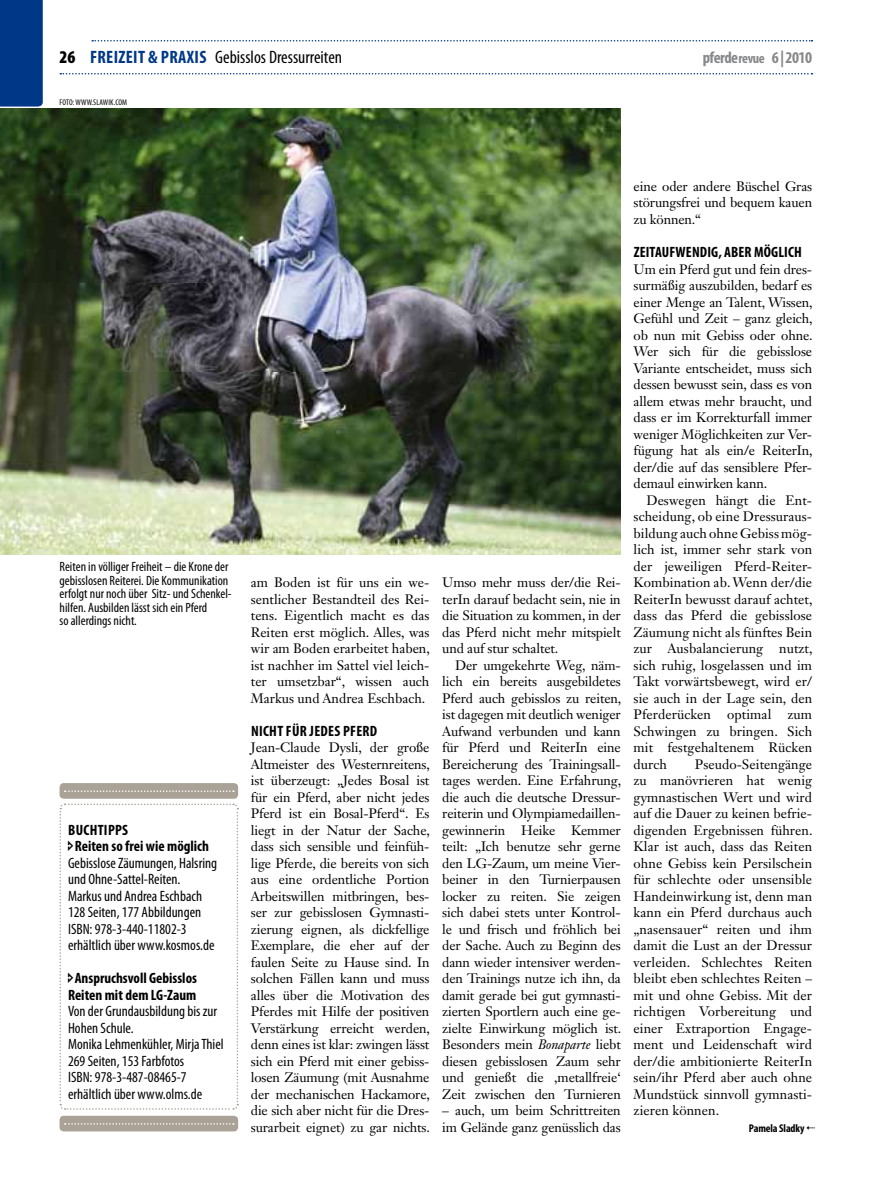
<style>
.page{position:relative;width:893px;height:1191px;background:#fff}
.page>*{position:absolute;margin:0;border:0;box-sizing:border-box;transform-origin:0 0}
.t1{font:condensed 18px "Myriad Pro";color:#000}
.t2{font:700 condensed 16.5px "Myriad Pro";letter-spacing:-.03em;color:#87888a}
.t3{font:condensed 15px/16.5px "Myriad Pro";color:#000}
.t4{font:700 condensed 15px/16.5px "Myriad Pro";color:#000}
.t5{font:13.5px/16.5px "Janson Text LT Std";letter-spacing:.005em;color:#000;text-align:justify}
.t6{font:condensed 13.5px/13.5px "Myriad Pro";color:#000}
.t7{font:700 condensed 11.25px "Myriad Pro";letter-spacing:-.01em;color:#000}
.t8{font:condensed 8.25px "Myriad Pro";letter-spacing:.02em;color:#000}
.s1{font-weight:900}
.s2{font-weight:700;color:#003888}
.s3{font-size:14.25px}
.s4{font-style:italic}
</style>
<div class="page">
<svg style="left:60px;top:73px;width:752px;height:1px"></svg>
<svg style="left:92px;top:40px;width:720px;height:2px"></svg>
<img style="left:0;top:108px;width:621px;height:446px">
<div style="left:60px;top:1115px;width:178px;height:16px;background:#aaa296;border-radius:4px"></div>
<svg style="left:65px;top:1123px;width:169px;height:1px"></svg>
<div style="left:60px;top:783px;width:178px;height:15px;background:#aaa296;border-radius:4px"></div>
<svg style="left:65px;top:790px;width:169px;height:2px"></svg>
<div style="left:0;top:0;width:43px;height:106px;background:#003888"></div>
<svg style="left:59px;top:803px;width:180px;height:307px"></svg>
<h1 class="t1" style="left:60px;top:46px;width:284px"><span class="s1">26</span> <span class="s2">freizeit &amp; praxis</span> Gebisslos Dressurreiten</h1>
<p class="t2" style="left:703px;top:47px;width:111px">pferde<span class="s3">revue</span> 6 | 2010</p>
<p class="t8" style="left:60px;top:97px;width:69px">foto: www.slawik.com</p>
<p class="t6" style="left:60px;top:560px;width:174px">Reiten in völliger Freiheit – die Krone der gebisslosen Reiterei. Die Kommunikation erfolgt nur noch über Sitz- und Schenkel&shy;hilfen. Ausbilden lässt sich ein Pferd<br>so allerdings nicht.</p>
<p class="t4" style="left:75px;top:821px;width:136px;text-indent:-7px">Buchtipps<br>Reiten so frei wie möglich</p>
<p class="t3" style="left:68px;top:854px;width:151px">Gebisslose Zäumungen, Halsring und Ohne-Sattel-Reiten.<br>Markus und Andrea Eschbach<br>128 Seiten, 177 Abbildungen<br>ISBN: 978-3-440-11802-3 erhältlich über www.kosmos.de</p>
<p class="t4" style="left:68px;top:969px;width:130px;text-align:center">Anspruchsvoll Gebisslos<br>Reiten mit dem LG-Zaum</p>
<p class="t3" style="left:68px;top:1003px;width:157px">Von der Grundausbildung bis zur<br>Hohen Schule.<br>Monika Lehmenkühler, Mirja Thiel<br>269 Seiten, 153 Farbfotos<br>ISBN: 978-3-487-08465-7 erhältlich über www.olms.de</p>
<p class="t5" style="left:251px;top:574px;width:181px">am Boden ist für uns ein we&shy;sentlicher Bestandteil des Rei&shy;tens. Eigentlich macht es das Reiten erst möglich. Alles, was wir am Boden erarbeitet haben, ist nachher im Sattel viel leich&shy;ter umsetzbar“, wissen auch Markus und Andrea Eschbach.</p>
<p class="t4" style="left:251px;top:722px;width:127px">Nicht für jedes Pferd</p>
<p class="t5" style="left:251px;top:739px;width:181px">Jean-Claude Dysli, der große Altmeister des Westernreitens, ist überzeugt: „Jedes Bosal ist für ein Pferd, aber nicht jedes Pferd ist ein Bosal-Pferd“. Es liegt in der Natur der Sache, dass sich sensible und feinfüh&shy;lige Pferde, die bereits von sich aus eine ordentliche Portion Arbeitswillen mitbringen, bes&shy;ser zur gebisslosen Gymnasti&shy;zierung eignen, als dickfellige Exemplare, die eher auf der faulen Seite zu Hause sind. In solchen Fällen kann und muss alles über die Motivation des Pferdes mit Hilfe der positiven Verstärkung erreicht werden, denn eines ist klar: zwingen lässt sich ein Pferd mit einer gebiss&shy;losen Zäumung (mit Ausnahme der mechanischen Hackamore, die sich aber nicht für die Dres&shy;surarbeit eignet) zu gar nichts.</p>
<p class="t5" style="left:442px;top:574px;width:180px">Umso mehr muss der/die Rei&shy;terIn darauf bedacht sein, nie in die Situation zu kommen, in der das Pferd nicht mehr mitspielt und auf stur schaltet.</p>
<p class="t5" style="left:442px;top:656px;width:181px;text-indent:13px">Der umgekehrte Weg, näm&shy;lich ein bereits ausgebildetes Pferd auch gebisslos zu reiten, ist dagegen mit deutlich weniger Aufwand verbunden und kann für Pferd und ReiterIn eine Bereicherung des Trainingsall&shy;tages werden. Eine Erfahrung, die auch die deutsche Dressur&shy;reiterin und Olympiamedaillen&shy;gewinnerin Heike Kemmer teilt: „Ich benutze sehr gerne den LG-Zaum, um meine Vier&shy;beiner in den Turnierpausen locker zu reiten. Sie zeigen sich dabei stets unter Kontrol&shy;le und frisch und fröhlich bei der Sache. Auch zu Beginn des dann wieder intensiver werden&shy;den Trainings nutze ich ihn, da damit gerade bei gut gymnasti&shy;zierten Sportlern auch eine ge&shy;zielte Einwirkung möglich ist.<br>Besonders mein <span class="s4">Bonaparte</span> liebt diesen gebisslosen Zaum sehr und genießt die ,metallfreie‘ Zeit zwischen den Turnieren</p>
<p class="t5" style="left:442px;top:1102px;width:180px">– auch, um beim Schrittreiten im Gelände ganz genüsslich das</p>
<p class="t5" style="left:634px;top:178px;width:180px">eine oder andere Büschel Gras störungsfrei und bequem kauen zu können.“</p>
<p class="t4" style="left:634px;top:243px;width:170px">Zeitaufwendig, aber möglich</p>
<p class="t5" style="left:634px;top:260px;width:181px">Um ein Pferd gut und fein dres&shy;surmäßig auszubilden, bedarf es einer Menge an Talent, Wissen, Gefühl und Zeit – ganz gleich, ob nun mit Gebiss oder ohne.<br>Wer sich für die gebisslose Variante entscheidet, muss sich dessen bewusst sein, dass es von allem etwas mehr braucht, und dass er im Korrekturfall immer weniger Möglichkeiten zur Ver&shy;fügung hat als ein/e ReiterIn, der/die auf das sensiblere Pfer&shy;demaul einwirken kann.</p>
<p class="t5" style="left:634px;top:491px;width:181px;text-align:left;text-indent:13px">Deswegen hängt die Ent&shy;scheidung, ob eine Dressuraus&shy;bildung auch ohne Gebiss mög&shy;lich ist, immer sehr stark von der jeweiligen Pferd-Reiter-<br>Kombination ab. Wenn der/die<br>ReiterIn bewusst darauf achtet, dass das Pferd die gebisslose<br>Zäumung nicht als fünftes Bein zur Ausbalancierung nutzt, sich ruhig, losgelassen und im<br>Takt vorwärtsbewegt, wird er/ sie auch in der Lage sein, den<br>Pferderücken optimal zum<br>Schwingen zu bringen. Sich mit festgehaltenem Rücken durch</p>
<p class="t5" style="left:634px;top:755px;width:181px;text-indent:61px">Pseudo-Seitengänge zu manövrieren hat wenig gymnastischen Wert und wird auf die Dauer zu keinen befrie&shy;digenden Ergebnissen führen.<br>Klar ist auch, dass das Reiten ohne Gebiss kein Persilschein für schlechte oder unsensible Handeinwirkung ist, denn man kann ein Pferd durchaus auch „nasensauer“ reiten und ihm damit die Lust an der Dressur verleiden. Schlechtes Reiten bleibt eben schlechtes Reiten – mit und ohne Gebiss. Mit der richtigen Vorbereitung und einer Extraportion Engage&shy;ment und Leidenschaft wird der/die ambitionierte ReiterIn sein/ihr Pferd aber auch ohne Mundstück sinnvoll gymnasti&shy;zieren können.</p>
<p class="t7" style="left:749px;top:1121px;width:65px">Pamela Sladky ✓</p>
</div>
